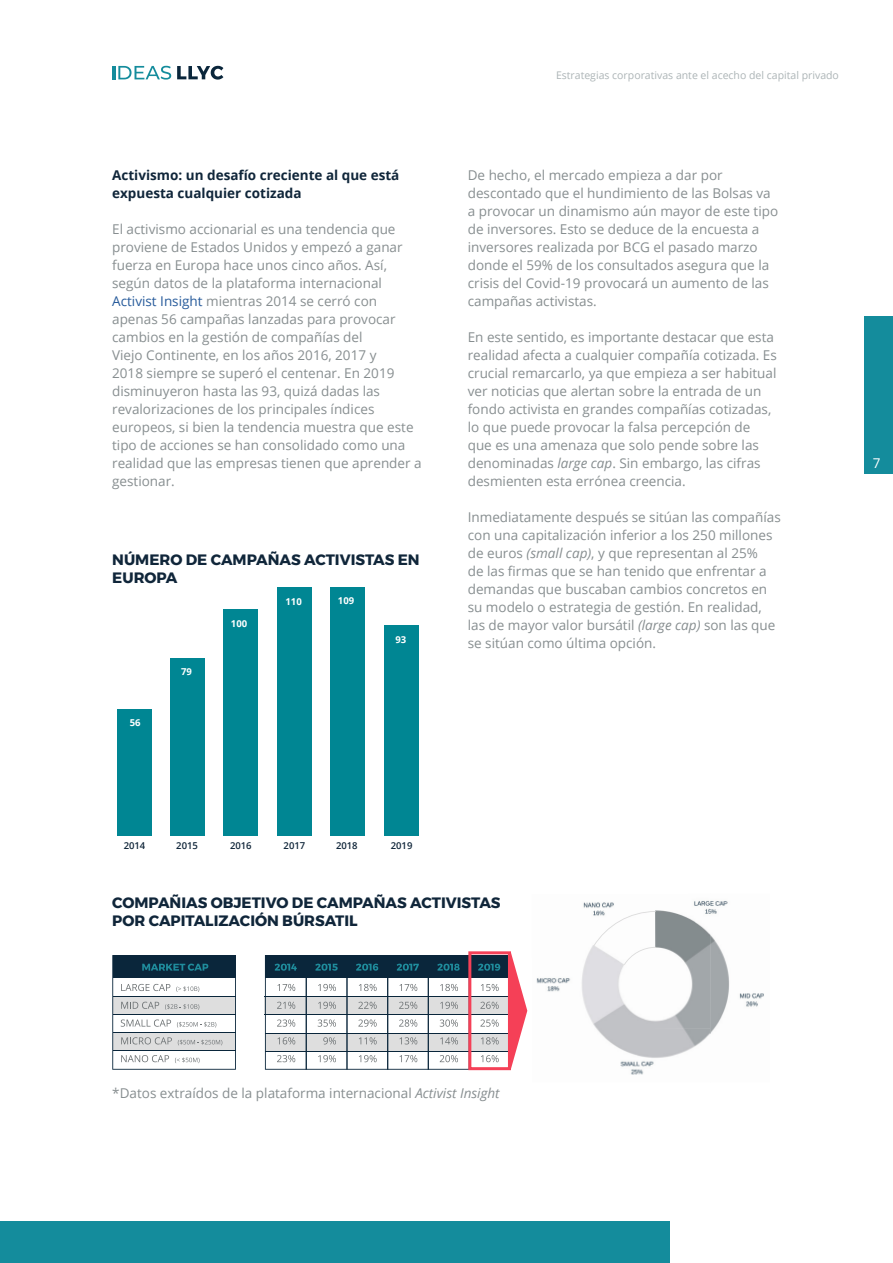
<style>
.page{position:relative;width:893px;height:1263px;background:#fff}
.page>*{position:absolute;margin:0;border:0;box-sizing:border-box;transform-origin:0 0}
.t1{font:700 15px/18px "Montserrat";color:#10263a}
.t2{font:13.5px/18px "Open Sans";color:#878e90}
.t3{font:700 13.5px/18px "Open Sans";color:#10263a}
.t4{font:13.5px "Open Sans";color:#fff}
.t5{font:10.5px "Open Sans";color:#acb4b6}
.t6{font:600 9.45px "Open Sans";color:#0f2539}
.t7{font:700 9.45px "Open Sans";color:#fff}
.s1{color:#275b9b}
.s2{font-style:italic}
</style>
<div class="page">
<svg style="left:112px;top:66px;width:59px;height:14px"></svg>
<svg style="left:177px;top:66px;width:46px;height:14px"></svg>
<div style="left:864px;top:316px;width:29px;height:158px;background:#148c9c"></div>
<div style="left:0;top:1221px;width:669px;height:42px;background:#148c9c"></div>
<img style="left:536px;top:900px;width:228px;height:175px">
<svg style="left:593px;top:911px;width:63px;height:54px"></svg>
<svg style="left:112px;top:955px;width:124px;height:115px"></svg>
<hr style="left:113px;top:996px;width:122px;height:1px;background:#0a263b">
<hr style="left:113px;top:1014px;width:122px;height:1px;background:#0a263b">
<hr style="left:113px;top:1032px;width:122px;height:1px;background:#0a263b">
<hr style="left:113px;top:1050px;width:122px;height:1px;background:#0a263b">
<svg style="left:265px;top:951px;width:263px;height:120px"></svg>
<div style="left:118px;top:709px;width:34px;height:127px;background:#008693"></div>
<div style="left:170px;top:658px;width:35px;height:178px;background:#008693"></div>
<div style="left:223px;top:609px;width:35px;height:227px;background:#008693"></div>
<div style="left:277px;top:587px;width:34px;height:249px;background:#008693"></div>
<div style="left:331px;top:587px;width:34px;height:249px;background:#008693"></div>
<div style="left:384px;top:625px;width:34px;height:211px;background:#008693"></div>
<p class="t3" style="left:112px;top:166px;width:289px">Activismo: un desafío creciente al que está expuesta cualquier cotizada</p>
<p class="t2" style="left:112px;top:220px;width:311px">El activismo accionarial es una tendencia que proviene de Estados Unidos y empezó a ganar fuerza en Europa hace unos cinco años. Así, según datos de la plataforma internacional <span class="s1">Activist Insight</span> mientras 2014 se cerró con apenas 56 campañas lanzadas para provocar cambios en la gestión de compañías del<br>Viejo Continente, en los años 2016, 2017 y<br>2018 siempre se superó el centenar. En 2019 disminuyeron hasta las 93, quizá dadas las revalorizaciones de los principales índices europeos, si bien la tendencia muestra que este tipo de acciones se han consolidado como una realidad que las empresas tienen que aprender a gestionar.</p>
<p class="t1" style="left:112px;top:551px;width:309px">NÚMERO DE CAMPAÑAS ACTIVISTAS EN<br>EUROPA</p>
<p class="t7" style="left:130px;top:716px;width:12px">56</p>
<p class="t7" style="left:181px;top:665px;width:12px">79</p>
<p class="t7" style="left:231px;top:617px;width:18px">100</p>
<p class="t7" style="left:286px;top:595px;width:18px">110</p>
<p class="t7" style="left:338px;top:594px;width:18px">109</p>
<p class="t7" style="left:395px;top:632px;width:12px">93</p>
<p class="t5" style="left:556px;top:68px;width:284px">Estrategias corporativas ante el acecho del capital privado</p>
<p class="t2" style="left:468px;top:166px;width:312px">De hecho, el mercado empieza a dar por descontado que el hundimiento de las Bolsas va a provocar un dinamismo aún mayor de este tipo de inversores. Esto se deduce de la encuesta a inversores realizada por BCG el pasado marzo donde el 59% de los consultados asegura que la crisis del Covid-19 provocará un aumento de las campañas activistas.</p>
<p class="t2" style="left:468px;top:328px;width:311px">En este sentido, es importante destacar que esta realidad afecta a cualquier compañía cotizada. Es crucial remarcarlo, ya que empieza a ser habitual ver noticias que alertan sobre la entrada de un fondo activista en grandes compañías cotizadas, lo que puede provocar la falsa percepción de que es una amenaza que solo pende sobre las denominadas <span class="s2">large cap</span>. Sin embargo, las cifras desmienten esta errónea creencia.</p>
<p class="t2" style="left:468px;top:508px;width:315px">Inmediatamente después se sitúan las compañías con una capitalización inferior a los 250 millones de euros <span class="s2">(small cap)</span>, y que representan al 25%<br>de las firmas que se han tenido que enfrentar a demandas que buscaban cambios concretos en su modelo o estrategia de gestión. En realidad, las de mayor valor bursátil <span class="s2">(large cap)</span> son las que se sitúan como última opción.</p>
<p class="t4" style="left:873px;top:454px;width:9px">7</p>
<p class="t6" style="left:124px;top:839px;width:23px">2014</p>
<p class="t6" style="left:176px;top:839px;width:23px">2015</p>
<p class="t6" style="left:230px;top:839px;width:23px">2016</p>
<p class="t6" style="left:284px;top:839px;width:23px">2017</p>
<p class="t6" style="left:336px;top:839px;width:23px">2018</p>
<p class="t6" style="left:391px;top:839px;width:23px">2019</p>
<p class="t1" style="left:112px;top:893px;width:390px">COMPAÑIAS OBJETIVO DE CAMPAÑAS ACTIVISTAS<br>POR CAPITALIZACIÓN BÚRSATIL</p>
<p class="t2" style="left:112px;top:1084px;width:389px">*Datos extraídos de la plataforma internacional <span class="s2">Activist Insight</span></p>
</div>
